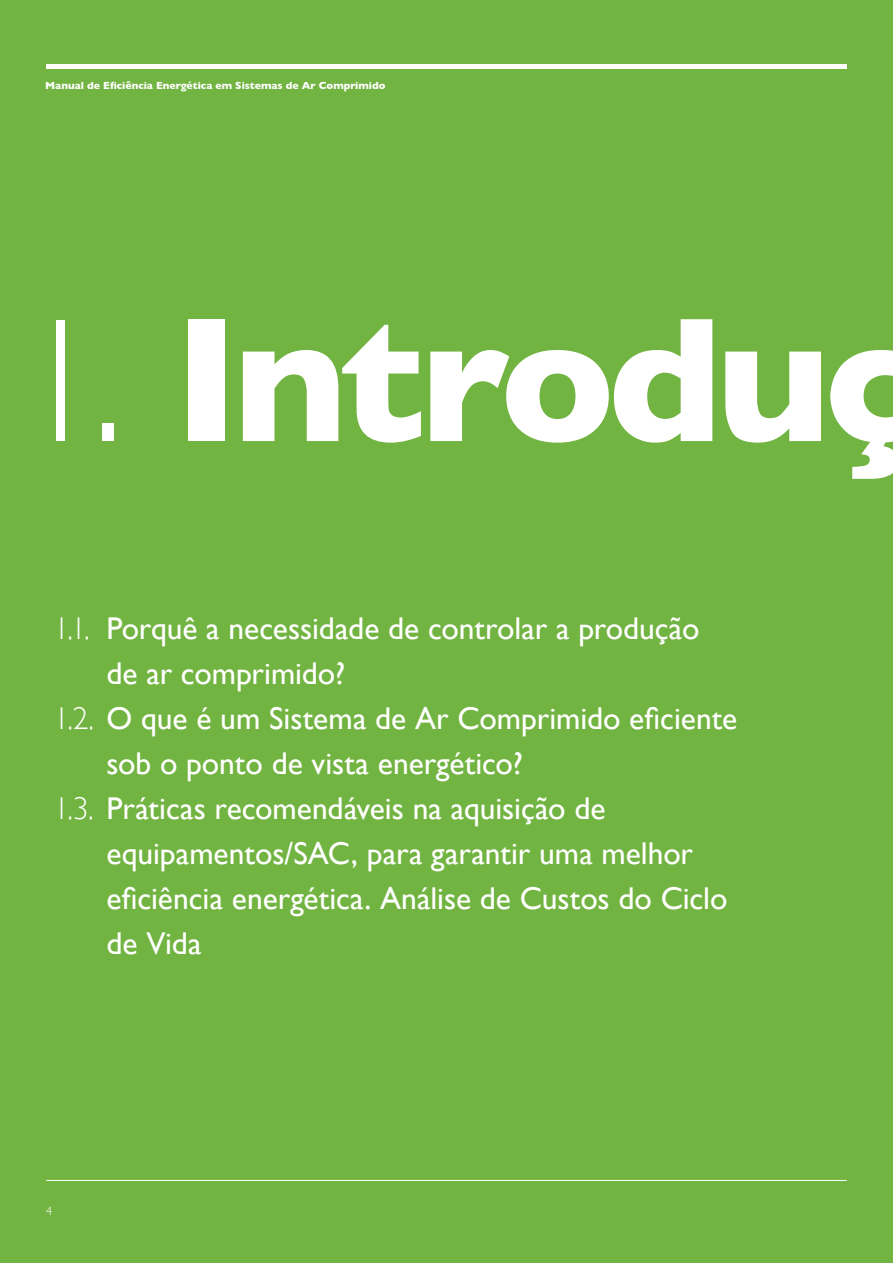
<style>
.page{position:relative;width:893px;height:1263px;background:#72b441}
.page>*{position:absolute;margin:0;border:0;box-sizing:border-box;transform-origin:0 0}
.t1{font:700 180px "Gill Sans";letter-spacing:-.04em;color:#fff}
.t2{font:31.5px "Gill Sans";color:#fff}
.t3{font:300 31.5px "Gill Sans";color:#fff}
.t4{font:300 12px "Gill Sans";color:#fff}
.t5{font:700 10.5px "Gill Sans";color:#fff}
.s1{font-weight:300;font-size:177px}
.s2{font-weight:300}
</style>
<div class="page">
<hr style="left:46px;top:1180px;width:801px;height:1px;background:#fff">
<div style="left:46px;top:64px;width:801px;height:5px;background:#fff"></div>
<p class="t5" style="left:45px;top:80px;width:342px">Manual de Eficiência Energética em Sistemas de Ar Comprimido</p>
<h1 class="t1" style="left:16px;top:275px;width:901px"><span class="s1">1.</span> Introduç</h1>
<p class="t2" style="left:106px;top:610px;width:594px">Porquê a necessidade de controlar a produção</p>
<p class="t2" style="left:106px;top:655px;width:240px">de ar comprimido?</p>
<p class="t2" style="left:54px;top:700px;width:685px"><span class="s2">1.2.</span> O que é um Sistema de Ar Comprimido eficiente</p>
<p class="t2" style="left:106px;top:745px;width:418px">sob o ponto de vista energético?</p>
<p class="t2" style="left:54px;top:790px;width:553px"><span class="s2">1.3.</span> Práticas recomendáveis na aquisição de</p>
<p class="t2" style="left:106px;top:835px;width:588px">equipamentos/SAC, para garantir uma melhor</p>
<p class="t2" style="left:106px;top:880px;width:622px">eficiência energética. Análise de Custos do Ciclo</p>
<p class="t2" style="left:106px;top:925px;width:97px">de Vida</p>
<p class="t3" style="left:54px;top:611px;width:37px">1.1.</p>
<p class="t4" style="left:46px;top:1204px;width:8px">4</p>
</div>
